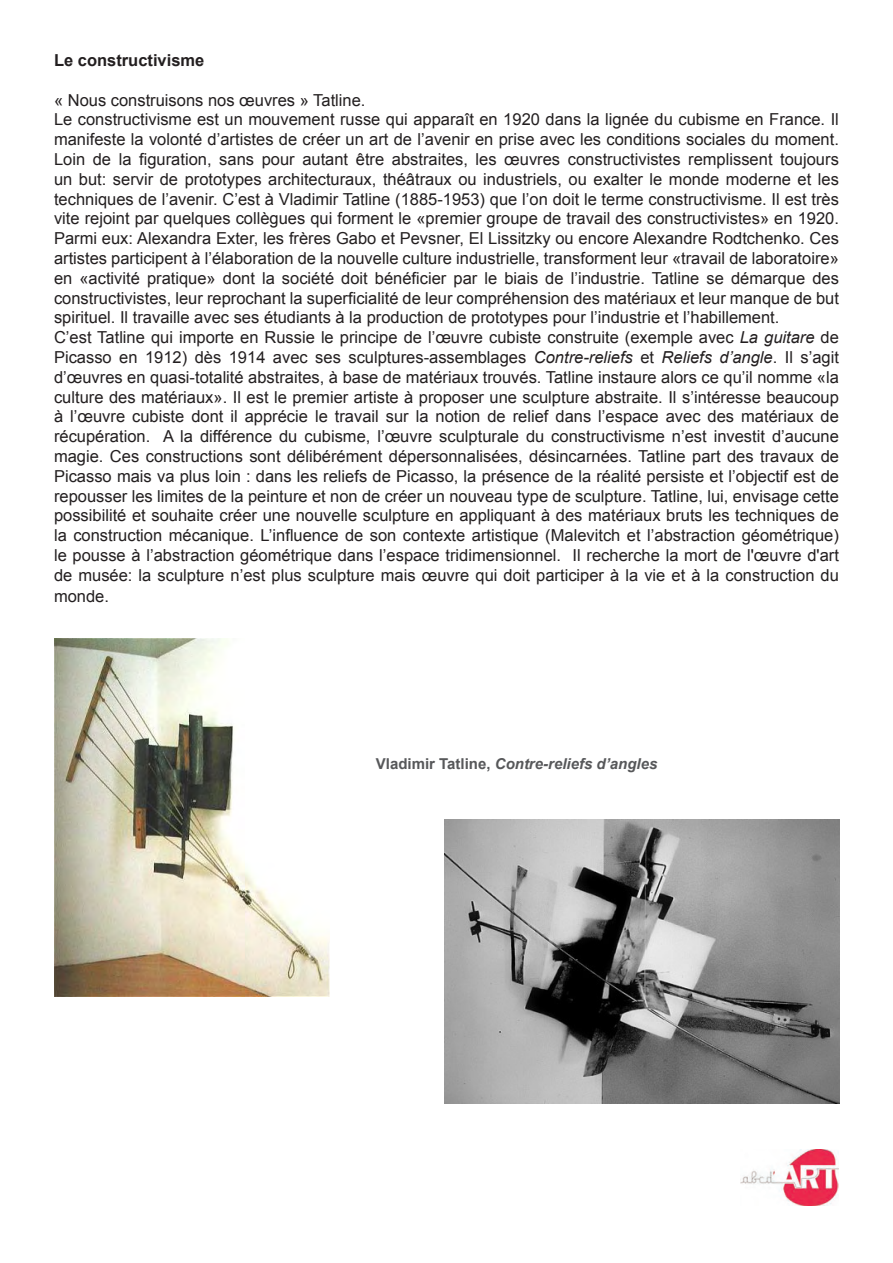
<style>
.page{position:relative;width:893px;height:1263px;background:#fff}
.page>*{position:absolute;margin:0;border:0;box-sizing:border-box;transform-origin:0 0}
.t1{font:16.5px/19.8px "Arial";color:#231f20;text-align:justify}
.t2{font:700 16.5px "Arial";color:#231f20}
.t3{font:italic 700 15px "Arial";color:#57585a}
.s1{font-style:italic}
.s2{font-style:normal}
</style>
<div class="page">
<img style="left:54px;top:639px;width:276px;height:358px">
<img style="left:444px;top:820px;width:396px;height:284px">
<img style="left:740px;top:1149px;width:99px;height:56px">
<p class="t2" style="left:54px;top:49px;width:152px">Le constructivisme</p>
<p class="t1" style="left:54px;top:90px;width:313px">« Nous construisons nos œuvres » Tatline.</p>
<p class="t1" style="left:54px;top:110px;width:786px">Le constructivisme est un mouvement russe qui apparaît en 1920 dans la lignée du cubisme en France. Il manifeste la volonté d’artistes de créer un art de l’avenir en prise avec les conditions sociales du moment.<br>Loin de la figuration, sans pour autant être abstraites, les œuvres constructivistes remplissent toujours un but: servir de prototypes architecturaux, théâtraux ou industriels, ou exalter le monde moderne et les techniques de l’avenir. C’est à Vladimir Tatline (1885-1953) que l’on doit le terme constructivisme. Il est très vite rejoint par quelques collègues qui forment le «premier groupe de travail des constructivistes» en 1920.<br>Parmi eux: Alexandra Exter, les frères Gabo et Pevsner, El Lissitzky ou encore Alexandre Rodtchenko. Ces artistes participent à l’élaboration de la nouvelle culture industrielle, transforment leur «travail de laboratoire» en «activité pratique» dont la société doit bénéficier par le biais de l’industrie. Tatline se démarque des constructivistes, leur reprochant la superficialité de leur compréhension des matériaux et leur manque de but spirituel. Il travaille avec ses étudiants à la production de prototypes pour l’industrie et l’habillement.</p>
<p class="t1" style="left:54px;top:328px;width:786px">C’est Tatline qui importe en Russie le principe de l’œuvre cubiste construite (exemple avec <span class="s1">La guitare</span> de Picasso en 1912) dès 1914 avec ses sculptures-assemblages <span class="s1">Contre-reliefs</span> et <span class="s1">Reliefs d’angle</span>. Il s’agit d’œuvres en quasi-totalité abstraites, à base de matériaux trouvés. Tatline instaure alors ce qu’il nomme «la culture des matériaux». Il est le premier artiste à proposer une sculpture abstraite. Il s’intéresse beaucoup à l’œuvre cubiste dont il apprécie le travail sur la notion de relief dans l’espace avec des matériaux de récupération. A la différence du cubisme, l’œuvre sculpturale du constructivisme n’est investit d’aucune magie. Ces constructions sont délibérément dépersonnalisées, désincarnées. Tatline part des travaux de Picasso mais va plus loin : dans les reliefs de Picasso, la présence de la réalité persiste et l’objectif est de repousser les limites de la peinture et non de créer un nouveau type de sculpture. Tatline, lui, envisage cette possibilité et souhaite créer une nouvelle sculpture en appliquant à des matériaux bruts les techniques de la construction mécanique. L’influence de son contexte artistique (Malevitch et l’abstraction géométrique) le pousse à l’abstraction géométrique dans l’espace tridimensionnel. Il recherche la mort de l'œuvre d'art de musée: la sculpture n’est plus sculpture mais œuvre qui doit participer à la vie et à la construction du</p>
<p class="t1" style="left:54px;top:587px;width:57px">monde.</p>
<p class="t3" style="left:376px;top:754px;width:283px"><span class="s2">Vladimir Tatline,</span> Contre-reliefs d’angles</p>
</div>
